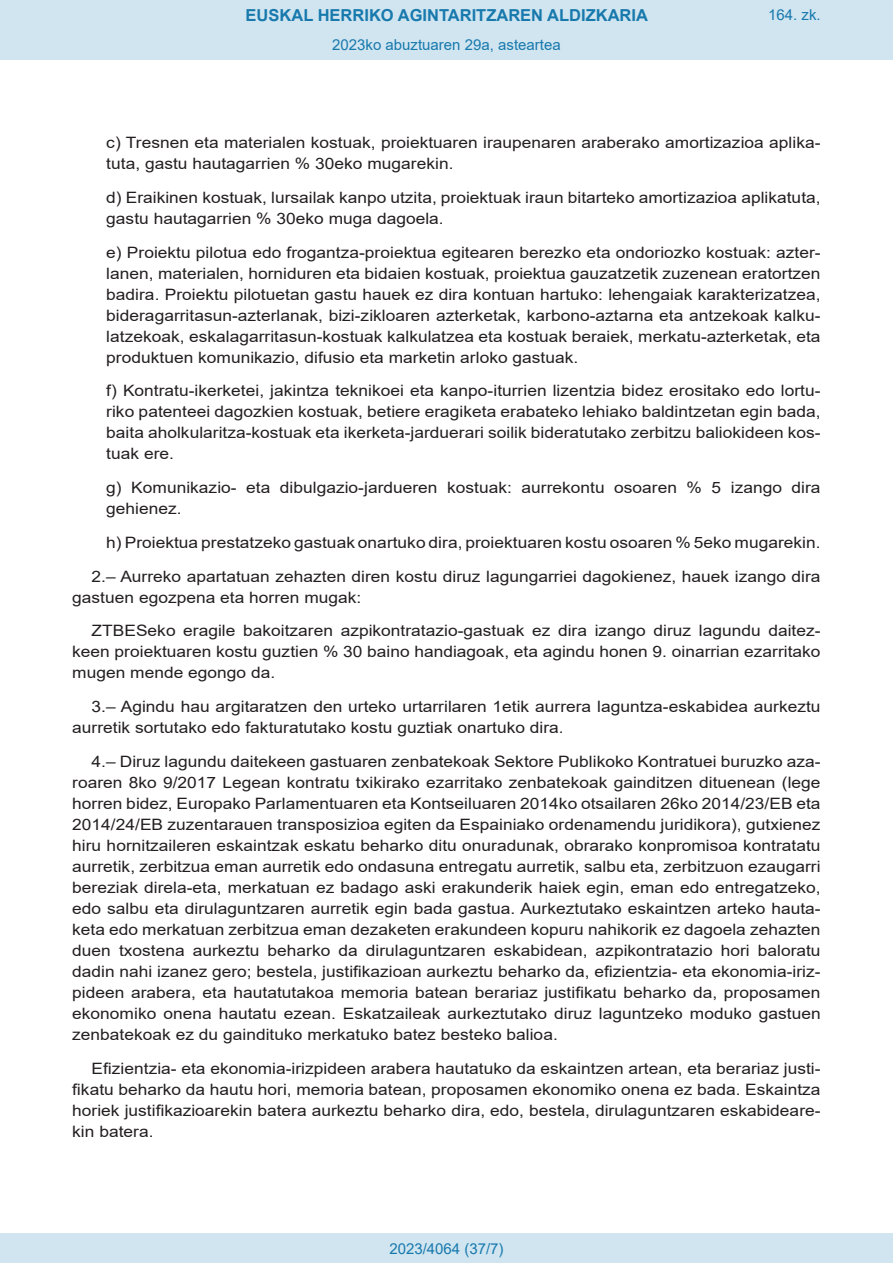
<style>
.page{position:relative;width:893px;height:1263px;background:#fff}
.page>*{position:absolute;margin:0;border:0;box-sizing:border-box;transform-origin:0 0}
.t1{font:700 16.5px "Arial";color:#1879ad}
.BOPVDetalle{font:15.6px/21px "Arial";color:#231f20;text-align:justify;scale:1.11 1}
.BOPVDetalle1{font:15.6px/21px "Arial";color:#231f20;scale:1.11 1}
.Paginacion_Centro{font:15px "Arial";color:#1879ad}
</style>
<div class="page">
<div style="left:0;top:0;width:893px;height:60px;background:#d0e5f0"></div>
<div style="left:0;top:1233px;width:893px;height:30px;background:#d0e5f0"></div>
<p class="t1" style="left:246px;top:3px;width:404px">EUSKAL HERRIKO AGINTARITZAREN ALDIZKARIA</p>
<p class="Paginacion_Centro" style="left:332px;top:35px;width:230px">2023ko abuztuaren 29a, asteartea</p>
<p class="Paginacion_Centro" style="left:768px;top:5px;width:54px">164. zk.</p>
<p class="BOPVDetalle1" style="left:106px;top:132px;width:645px">c) Tresnen eta materialen kostuak, proiektuaren iraupenaren araberako amortizazioa aplika&shy;tuta, gastu hautagarrien % 30eko mugarekin.</p>
<p class="BOPVDetalle1" style="left:106px;top:187px;width:645px">d) Eraikinen kostuak, lursailak kanpo utzita, proiektuak iraun bitarteko amortizazioa aplikatuta, gastu hautagarrien % 30eko muga dagoela.</p>
<p class="BOPVDetalle1" style="left:106px;top:242px;width:645px;text-align:justify">e) Proiektu pilotua edo frogantza-proiektua egitearen berezko eta ondoriozko kostuak: azter&shy;lanen, materialen, horniduren eta bidaien kostuak, proiektua gauzatzetik zuzenean eratortzen badira. Proiektu pilotuetan gastu hauek ez dira kontuan hartuko: lehengaiak karakterizatzea, bideragarritasun-azterlanak, bizi-zikloaren azterketak, karbono-aztarna eta antzekoak kalku&shy;latzekoak, eskalagarritasun-kostuak kalkulatzea eta kostuak beraiek, merkatu-azterketak, eta produktuen komunikazio, difusio eta marketin arloko gastuak.</p>
<p class="BOPVDetalle1" style="left:106px;top:380px;width:645px;text-align:justify">f) Kontratu-ikerketei, jakintza teknikoei eta kanpo-iturrien lizentzia bidez erositako edo lortu&shy;riko patenteei dagozkien kostuak, betiere eragiketa erabateko lehiako baldintzetan egin bada, baita aholkularitza-kostuak eta ikerketa-jarduerari soilik bideratutako zerbitzu baliokideen kos&shy;tuak ere.</p>
<p class="BOPVDetalle1" style="left:106px;top:477px;width:645px">g) Komunikazio- eta dibulgazio-jardueren kostuak: aurrekontu osoaren % 5 izango dira gehienez.</p>
<p class="BOPVDetalle1" style="left:106px;top:532px;width:645px">h) Proiektua prestatzeko gastuak onartuko dira, proiektuaren kostu osoaren % 5eko mugarekin.</p>
<p class="BOPVDetalle" style="left:72px;top:566px;width:676px;text-indent:19px">2.– Aurreko apartatuan zehazten diren kostu diruz lagungarriei dagokienez, hauek izango dira gastuen egozpena eta horren mugak:</p>
<p class="BOPVDetalle" style="left:72px;top:620px;width:676px;text-indent:19px">ZTBESeko eragile bakoitzaren azpikontratazio-gastuak ez dira izango diruz lagundu daitez&shy;keen proiektuaren kostu guztien % 30 baino handiagoak, eta agindu honen 9. oinarrian ezarritako mugen mende egongo da.</p>
<p class="BOPVDetalle" style="left:72px;top:696px;width:676px;text-indent:19px">3.– Agindu hau argitaratzen den urteko urtarrilaren 1etik aurrera laguntza-eskabidea aurkeztu aurretik sortutako edo fakturatutako kostu guztiak onartuko dira.</p>
<p class="BOPVDetalle" style="left:72px;top:751px;width:676px;text-indent:19px">4.– Diruz lagundu daitekeen gastuaren zenbatekoak Sektore Publikoko Kontratuei buruzko aza&shy;roaren 8ko 9/2017 Legean kontratu txikirako ezarritako zenbatekoak gainditzen dituenean (lege horren bidez, Europako Parlamentuaren eta Kontseiluaren 2014ko otsailaren 26ko 2014/23/EB eta 2014/24/EB zuzentarauen transposizioa egiten da Espainiako ordenamendu juridikora), gutxienez hiru hornitzaileren eskaintzak eskatu beharko ditu onuradunak, obrarako konpromisoa kontratatu aurretik, zerbitzua eman aurretik edo ondasuna entregatu aurretik, salbu eta, zerbitzuon ezaugarri bereziak direla-eta, merkatuan ez badago aski erakunderik haiek egin, eman edo entregatzeko, edo salbu eta dirulaguntzaren aurretik egin bada gastua. Aurkeztutako eskaintzen arteko hauta&shy;keta edo merkatuan zerbitzua eman dezaketen erakundeen kopuru nahikorik ez dagoela zehazten duen txostena aurkeztu beharko da dirulaguntzaren eskabidean, azpikontratazio hori baloratu dadin nahi izanez gero; bestela, justifikazioan aurkeztu beharko da, efizientzia- eta ekonomia-iriz&shy;pideen arabera, eta hautatutakoa memoria batean berariaz justifikatu beharko da, proposamen ekonomiko onena hautatu ezean. Eskatzaileak aurkeztutako diruz laguntzeko moduko gastuen zenbatekoak ez du gaindituko merkatuko batez besteko balioa.</p>
<p class="BOPVDetalle" style="left:72px;top:1058px;width:676px;text-indent:19px">Efizientzia- eta ekonomia-irizpideen arabera hautatuko da eskaintzen artean, eta berariaz justi&shy;fikatu beharko da hautu hori, memoria batean, proposamen ekonomiko onena ez bada. Eskaintza horiek justifikazioarekin batera aurkeztu beharko dira, edo, bestela, dirulaguntzaren eskabideare&shy;kin batera.</p>
<p class="Paginacion_Centro" style="left:389px;top:1238px;width:116px">2023/4064 (37/7)</p>
</div>
